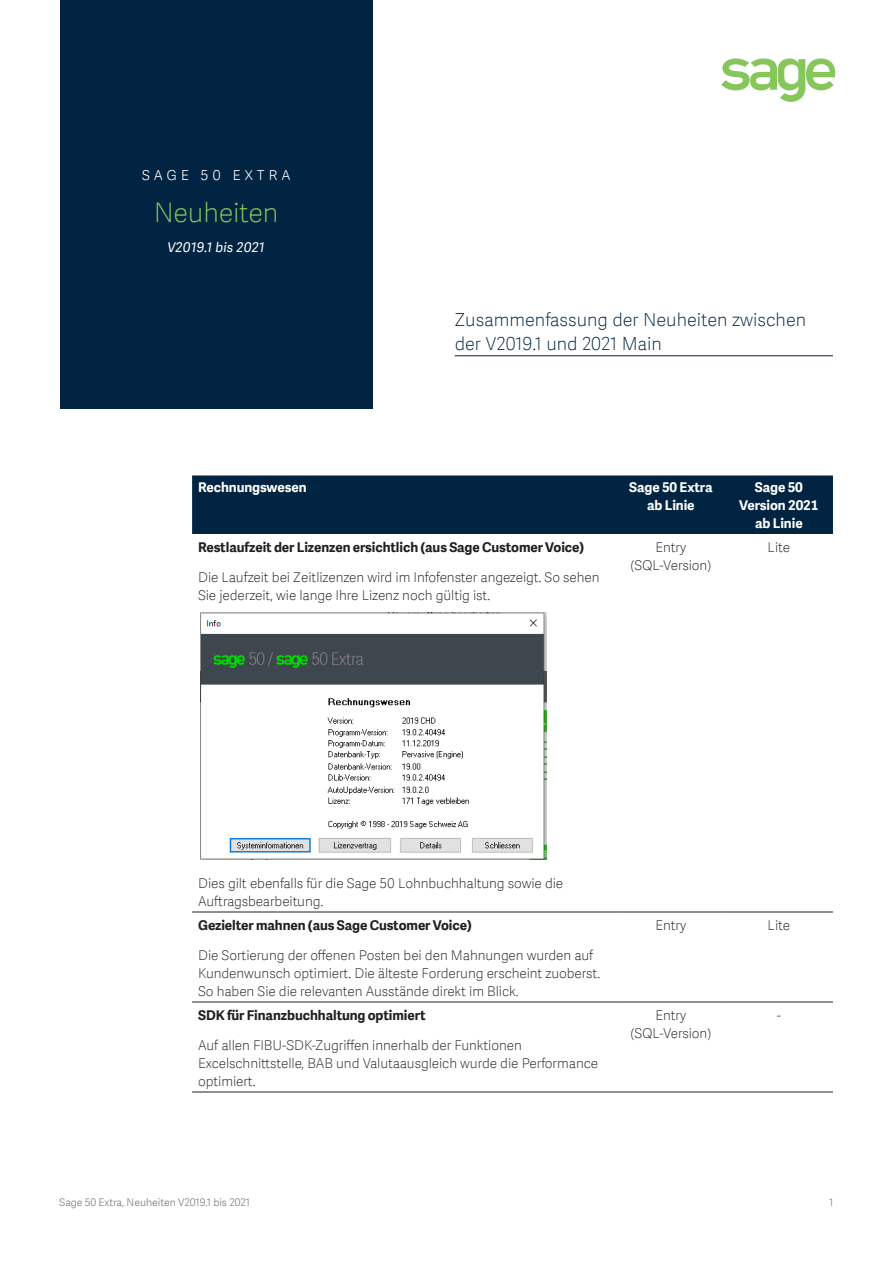
<style>
.page{position:relative;width:893px;height:1263px;background:#fff}
.page>*{position:absolute;margin:0;border:0;box-sizing:border-box;transform-origin:0 0}
.Boxed_Header__Short{font:27px "Adelle Sans SAGE Th";letter-spacing:-.01em;color:#86c65a}
.Intro_SubHead_2{font:18px/24px "Adelle Sans SAGE Th";color:#002442}
.Boxed_Title___Short{font:18px "Adelle Sans SAGE Th";color:#fff}
.TABLE-_Body_Copy{font:13.5px/18px "Adelle Sans SAGE Th";letter-spacing:-.005em;color:#231f20}
.TABLE-_Body_Copy-2{font:700 13.5px "Adelle Sans SAGE";letter-spacing:-.005em;color:#231f20}
.TABLE-_DB_Body_Bold{font:700 13.5px/18px "Adelle Sans SAGE";letter-spacing:-.005em;color:#fff;text-align:center}
.Boxed_Descriptor___S{font:italic 13.5px "Adelle Sans SAGE";letter-spacing:.01em;color:#fff}
.Running_Footer_Text{font:10.5px "Adelle Sans SAGE Lt";letter-spacing:-.005em;color:#787d83}
.Page_Number{font:10.5px "Adelle Sans SAGE Lt";color:#787d83}
</style>
<div class="page">
<svg style="left:721px;top:58px;width:115px;height:44px"></svg>
<div style="left:60px;top:0;width:312px;height:409px;background:#002442"></div>
<hr style="left:454px;top:356px;width:378px;height:1px;background:#002442">
<div style="left:192px;top:476px;width:640px;height:58px;background:#002442"></div>
<hr style="left:192px;top:912px;width:424px;height:1px;background:#231f20">
<hr style="left:192px;top:1002px;width:424px;height:1px;background:#231f20">
<hr style="left:192px;top:1092px;width:424px;height:1px;background:#231f20">
<hr style="left:616px;top:912px;width:108px;height:1px;background:#231f20">
<hr style="left:724px;top:912px;width:108px;height:1px;background:#231f20">
<hr style="left:616px;top:1002px;width:108px;height:1px;background:#231f20">
<hr style="left:724px;top:1002px;width:108px;height:1px;background:#231f20">
<hr style="left:616px;top:1092px;width:108px;height:1px;background:#231f20">
<hr style="left:724px;top:1092px;width:108px;height:1px;background:#231f20">
<img style="left:200px;top:612px;width:346px;height:248px">
<p class="Boxed_Title___Short" style="left:141px;top:161px;width:151px">sage 50 extra</p>
<p class="Boxed_Header__Short" style="left:154px;top:193px;width:126px">Neuheiten</p>
<p class="Boxed_Descriptor___S" style="left:167px;top:238px;width:99px">V2019.1 bis 2021</p>
<p class="Intro_SubHead_2" style="left:454px;top:307px;width:353px">Zusammenfassung der Neuheiten zwischen der V2019.1 und 2021 Main</p>
<p class="TABLE-_DB_Body_Bold" style="left:198px;top:478px;width:110px">Rechnungswesen</p>
<p class="TABLE-_DB_Body_Bold" style="left:629px;top:478px;width:85px">Sage 50 Extra ab Linie</p>
<p class="TABLE-_DB_Body_Bold" style="left:739px;top:478px;width:81px">Sage 50<br>Version 2021 ab Linie</p>
<p class="TABLE-_Body_Copy-2" style="left:198px;top:537px;width:388px">Restlaufzeit der Lizenzen ersichtlich (aus Sage Customer Voice)</p>
<p class="TABLE-_Body_Copy" style="left:198px;top:568px;width:403px">Die Laufzeit bei Zeitlizenzen wird im Infofenster angezeigt. So sehen<br>Sie jederzeit, wie lange Ihre Lizenz noch gültig ist.</p>
<p class="TABLE-_Body_Copy" style="left:630px;top:538px;width:82px;text-align:center">Entry (SQL-Version)</p>
<p class="TABLE-_Body_Copy" style="left:767px;top:538px;width:24px">Lite</p>
<p class="TABLE-_Body_Copy" style="left:198px;top:874px;width:366px">Dies gilt ebenfalls für die Sage 50 Lohnbuchhaltung sowie die<br>Auftragsbearbeitung.</p>
<p class="TABLE-_Body_Copy-2" style="left:198px;top:915px;width:275px">Gezielter mahnen (aus Sage Customer Voice)</p>
<p class="TABLE-_Body_Copy" style="left:198px;top:946px;width:403px">Die Sortierung der offenen Posten bei den Mahnungen wurden auf<br>Kundenwunsch optimiert. Die älteste Forderung erscheint zuoberst.<br>So haben Sie die relevanten Ausstände direkt im Blick.</p>
<p class="TABLE-_Body_Copy-2" style="left:198px;top:1005px;width:229px">SDK für Finanzbuchhaltung optimiert</p>
<p class="TABLE-_Body_Copy" style="left:198px;top:1036px;width:401px">Auf allen FIBU-SDK-Zugriffen innerhalb der Funktionen<br>Excelschnittstelle, BAB und Valutaausgleich wurde die Performance optimiert.</p>
<p class="TABLE-_Body_Copy" style="left:655px;top:916px;width:32px">Entry</p>
<p class="TABLE-_Body_Copy" style="left:767px;top:916px;width:24px">Lite</p>
<p class="TABLE-_Body_Copy" style="left:630px;top:1006px;width:82px;text-align:center">Entry (SQL-Version)</p>
<p class="TABLE-_Body_Copy" style="left:776px;top:1006px;width:6px">-</p>
<p class="Running_Footer_Text" style="left:59px;top:1195px;width:192px">Sage 50 Extra, Neuheiten V2019.1 bis 2021</p>
<p class="Page_Number" style="left:829px;top:1195px;width:6px">1</p>
</div>
